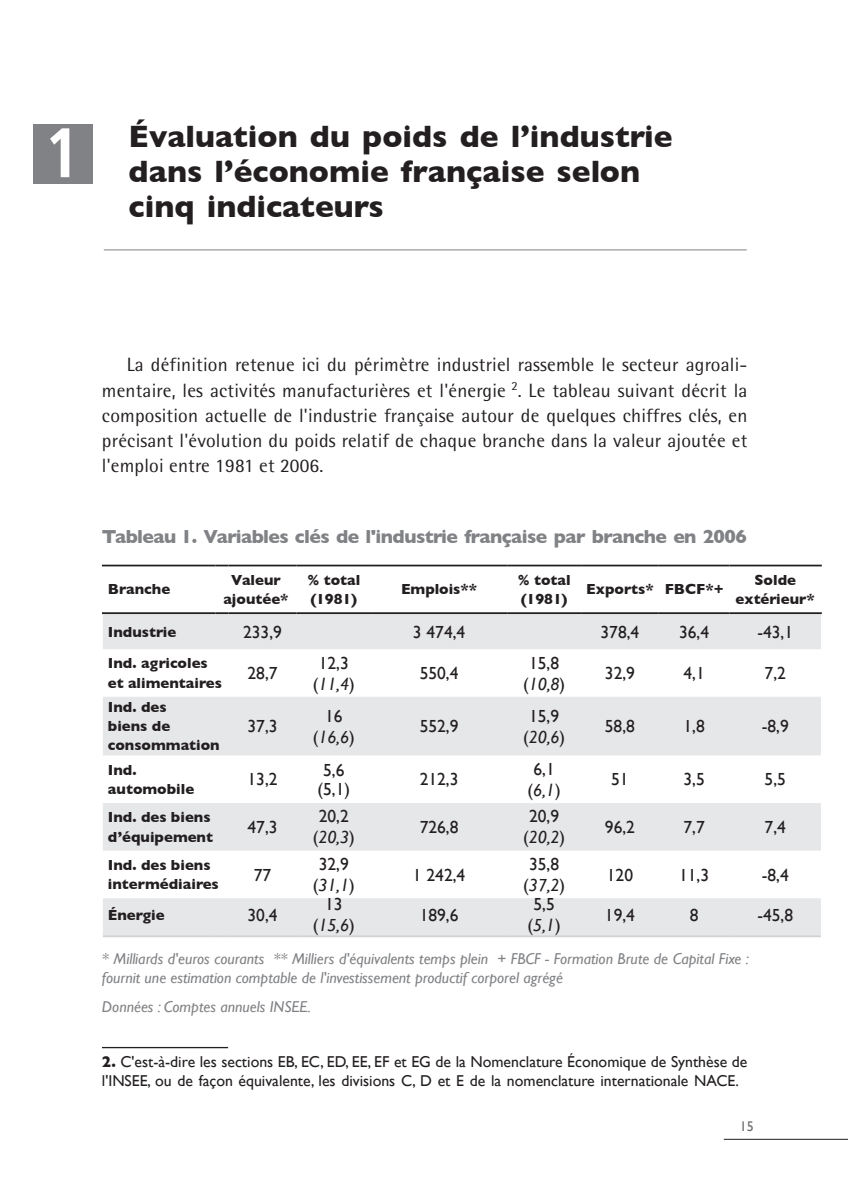
<style>
.page{position:relative;width:848px;height:1191px;background:#fff}
.page>*{position:absolute;margin:0;border:0;box-sizing:border-box;transform-origin:0 0}
.t1{font:700 condensed 70px "Frutiger";color:#fff}
.t2{font:700 31.5px/35px "Gill Sans";color:#231f20}
.t3{font:19.25px/25.2px "Rotis Semi Sans";letter-spacing:.01em;color:#231f20;text-align:justify}
.t4{font:700 19.25px "Gill Sans";letter-spacing:-.03em;color:#808285}
.t5{font:17.5px/21px "Gill Sans";color:#231f20;text-align:center}
.t6{font:italic 15.75px/18.9px "Gill Sans";color:#808285}
.t7{font:15.75px/19.2px "Gill Sans";color:#231f20;text-align:center}
.t8{font:700 14.88px/19.2px "Gill Sans";color:#231f20}
.t9{font:14px "Gill Sans";color:#6c6d70}
.s1{font-style:italic}
.s2{font-weight:700}
</style>
<div class="page">
<hr style="left:723px;top:1139px;width:124px;height:1px;background:#231f20">
<div style="left:33px;top:125px;width:59px;height:59px;background:#808285"></div>
<svg style="left:103px;top:614px;width:717px;height:321px;fill:#e6e7e9"></svg>
<hr style="left:102px;top:565px;width:113px;height:1px;background:#231f20">
<svg style="left:215px;top:565px;width:13px;height:1px"></svg>
<hr style="left:228px;top:565px;width:68px;height:1px;background:#231f20">
<hr style="left:296px;top:565px;width:75px;height:1px;background:#231f20">
<hr style="left:371px;top:565px;width:136px;height:1px;background:#231f20">
<hr style="left:507px;top:565px;width:74px;height:1px;background:#231f20">
<hr style="left:581px;top:565px;width:77px;height:1px;background:#231f20">
<hr style="left:658px;top:565px;width:71px;height:1px;background:#231f20">
<hr style="left:729px;top:565px;width:92px;height:1px;background:#231f20">
<hr style="left:102px;top:612px;width:113px;height:2px;background:#231f20">
<svg style="left:215px;top:612px;width:13px;height:2px"></svg>
<hr style="left:228px;top:612px;width:68px;height:2px;background:#231f20">
<hr style="left:296px;top:612px;width:75px;height:2px;background:#231f20">
<hr style="left:371px;top:612px;width:136px;height:2px;background:#231f20">
<hr style="left:507px;top:612px;width:74px;height:2px;background:#231f20">
<hr style="left:581px;top:612px;width:77px;height:2px;background:#231f20">
<hr style="left:658px;top:612px;width:71px;height:2px;background:#231f20">
<hr style="left:729px;top:612px;width:92px;height:2px;background:#231f20">
<hr style="left:103px;top:935px;width:112px;height:2px;background:#d1d2d4">
<svg style="left:215px;top:935px;width:13px;height:2px"></svg>
<hr style="left:228px;top:935px;width:68px;height:2px;background:#d1d2d4">
<hr style="left:296px;top:935px;width:75px;height:2px;background:#d1d2d4">
<hr style="left:371px;top:935px;width:136px;height:2px;background:#d1d2d4">
<hr style="left:507px;top:935px;width:74px;height:2px;background:#d1d2d4">
<hr style="left:581px;top:935px;width:77px;height:2px;background:#d1d2d4">
<hr style="left:658px;top:935px;width:71px;height:2px;background:#d1d2d4">
<hr style="left:729px;top:935px;width:91px;height:2px;background:#d1d2d4">
<hr style="left:102px;top:1047px;width:126px;height:1px;background:#231f20">
<hr style="left:104px;top:250px;width:642px;height:1px;background:#808285">
<h1 class="t1" style="left:44px;top:111px;width:38px">1</h1>
<h2 class="t2" style="left:129px;top:119px;width:545px">Évaluation du poids de l’industrie dans l’économie française selon cinq indicateurs</h2>
<p class="t3" style="left:102px;top:352px;width:646px;text-indent:25px">La définition retenue ici du périmètre industriel rassemble le secteur agroali&shy;mentaire, les activités manufacturières et l'énergie . Le tableau suivant décrit la composition actuelle de l'industrie française autour de quelques chiffres clés, en précisant l'évolution du poids relatif de chaque branche dans la valeur ajoutée et l'emploi entre 1981 et 2006.</p>
<p class="t4" style="left:102px;top:525px;width:646px">Tableau 1. Variables clés de l'industrie française par branche en 2006</p>
<p class="t8" style="left:108px;top:580px;width:64px">Branche</p>
<p class="t8" style="left:223px;top:570px;width:67px;text-align:center">Valeur ajoutée*</p>
<p class="t8" style="left:307px;top:570px;width:54px">% total (1981)</p>
<p class="t8" style="left:401px;top:580px;width:78px">Emplois**</p>
<p class="t8" style="left:517px;top:570px;width:54px">% total (1981)</p>
<p class="t8" style="left:586px;top:580px;width:139px">Exports* FBCF*+</p>
<p class="t8" style="left:735px;top:570px;width:81px;text-align:center">Solde extérieur*</p>
<p class="t8" style="left:108px;top:622px;width:70px">Industrie</p>
<p class="t5" style="left:243px;top:621px;width:40px">233,9</p>
<p class="t5" style="left:413px;top:621px;width:54px">3 474,4</p>
<p class="t5" style="left:600px;top:621px;width:40px">378,4</p>
<p class="t5" style="left:678px;top:621px;width:32px">36,4</p>
<p class="t5" style="left:757px;top:621px;width:37px">-43,1</p>
<p class="t8" style="left:108px;top:654px;width:115px">Ind. agricoles et alimentaires</p>
<p class="t5" style="left:247px;top:662px;width:31px">28,7</p>
<p class="t5" style="left:312px;top:652px;width:44px">12,3 (<span class="s1">11,4</span>)</p>
<p class="t5" style="left:419px;top:662px;width:40px">550,4</p>
<p class="t5" style="left:523px;top:652px;width:44px">15,8 (<span class="s1">10,8</span>)</p>
<p class="t5" style="left:604px;top:662px;width:32px">32,9</p>
<p class="t5" style="left:683px;top:662px;width:23px">4,1</p>
<p class="t5" style="left:764px;top:662px;width:23px">7,2</p>
<p class="t8" style="left:108px;top:697px;width:113px">Ind. des<br>biens de consommation</p>
<p class="t5" style="left:247px;top:715px;width:32px">37,3</p>
<p class="t5" style="left:312px;top:705px;width:44px">16 (<span class="s1">16,6</span>)</p>
<p class="t5" style="left:419px;top:715px;width:40px">552,9</p>
<p class="t5" style="left:523px;top:705px;width:44px">15,9 (<span class="s1">20,6</span>)</p>
<p class="t5" style="left:604px;top:715px;width:30px">58,8</p>
<p class="t5" style="left:683px;top:715px;width:22px">1,8</p>
<p class="t5" style="left:761px;top:715px;width:28px">-8,9</p>
<p class="t8" style="left:108px;top:760px;width:88px">Ind. automobile</p>
<p class="t5" style="left:247px;top:768px;width:32px">13,2</p>
<p class="t5" style="left:317px;top:760px;width:34px;line-height:19.2px">5,6 (5,1)</p>
<p class="t5" style="left:419px;top:768px;width:40px">212,3</p>
<p class="t5" style="left:527px;top:758px;width:35px">6,1 (<span class="s1">6,1</span>)</p>
<p class="t5" style="left:611px;top:768px;width:19px">51</p>
<p class="t5" style="left:683px;top:768px;width:23px">3,5</p>
<p class="t5" style="left:764px;top:768px;width:23px">5,5</p>
<p class="t8" style="left:108px;top:807px;width:107px">Ind. des biens d’équipement</p>
<p class="t5" style="left:247px;top:816px;width:32px">47,3</p>
<p class="t5" style="left:312px;top:806px;width:44px">20,2 (<span class="s1">20,3</span>)</p>
<p class="t5" style="left:419px;top:816px;width:39px">726,8</p>
<p class="t5" style="left:523px;top:806px;width:44px">20,9 (<span class="s1">20,2</span>)</p>
<p class="t5" style="left:604px;top:816px;width:32px">96,2</p>
<p class="t5" style="left:683px;top:816px;width:22px">7,7</p>
<p class="t5" style="left:764px;top:816px;width:23px">7,4</p>
<p class="t8" style="left:108px;top:855px;width:112px">Ind. des biens intermédiaires</p>
<p class="t5" style="left:254px;top:864px;width:10px">77</p>
<p class="t5" style="left:312px;top:853px;width:44px">32,9 (<span class="s1">31,1</span>)</p>
<p class="t5" style="left:413px;top:864px;width:54px">1 242,4</p>
<p class="t5" style="left:523px;top:853px;width:44px">35,8 (<span class="s1">37,2</span>)</p>
<p class="t5" style="left:606px;top:864px;width:28px">120</p>
<p class="t5" style="left:678px;top:864px;width:32px">11,3</p>
<p class="t5" style="left:761px;top:864px;width:28px">-8,4</p>
<p class="t8" style="left:108px;top:905px;width:58px">énergie</p>
<p class="t5" style="left:247px;top:904px;width:32px">30,4</p>
<p class="t5" style="left:312px;top:894px;width:44px">13 (<span class="s1">15,6</span>)</p>
<p class="t5" style="left:419px;top:904px;width:40px">189,6</p>
<p class="t5" style="left:527px;top:894px;width:35px">5,5 (<span class="s1">5,1</span>)</p>
<p class="t5" style="left:604px;top:904px;width:32px">19,4</p>
<p class="t5" style="left:689px;top:904px;width:9px">8</p>
<p class="t5" style="left:757px;top:904px;width:36px">-45,8</p>
<p class="t6" style="left:102px;top:949px;width:648px">* Milliards d'euros courants ** Milliers d'équivalents temps plein + FBCF - Formation Brute de Capital Fixe : fournit une estimation comptable de l'investissement productif corporel agrégé</p>
<p class="t6" style="left:102px;top:997px;width:210px">Données : Comptes annuels INSEE.</p>
<p class="t7" style="left:102px;top:1051px;width:646px"><span class="s2">.</span> C'est-à-dire les sections EB, EC, ED, EE, EF et EG de la Nomenclature économique de Synthèse de l'INSEE, ou de façon équivalente, les divisions C, D et E de la nomenclature internationale NACE.</p>
<p class="t9" style="left:739px;top:1117px;width:15px">15</p>
</div>
